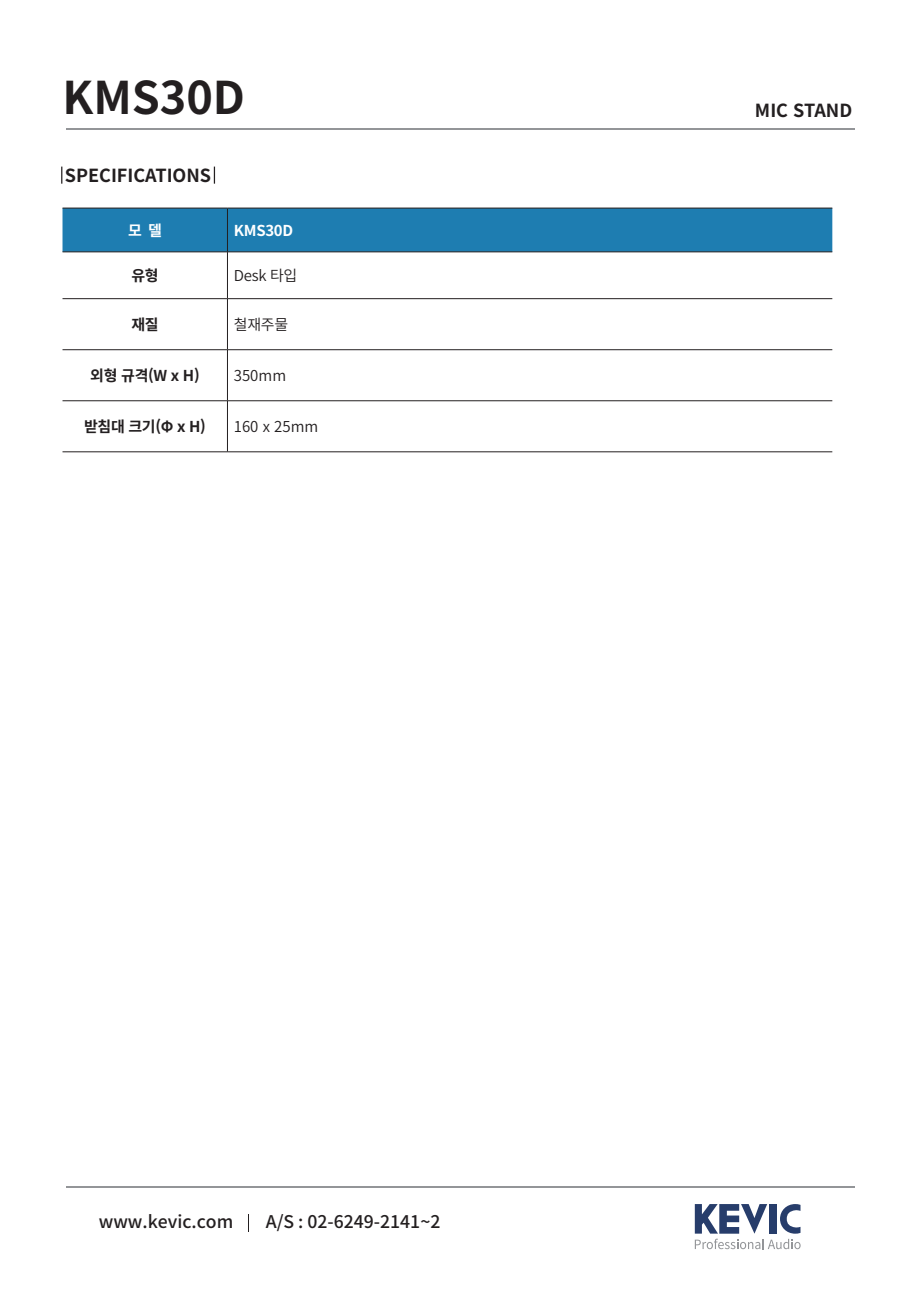
<style>
.page{position:relative;width:919px;height:1289px;background:#fff}
.page>*{position:absolute;margin:0;border:0;box-sizing:border-box;transform-origin:0 0}
.t1{font:700 45px "Noto Sans CJ Kkr";color:#231f20}
.t2{font:700 18px "Noto Sans CJ Kkr";color:#231f20}
.t3{font:500 17.4px "Noto Sans CJ Kkr";color:#231f20}
.t4{font:700 15px "Noto Sans CJ Kkr";letter-spacing:-.02em;color:#231f20}
.t5{font:600 15px "Noto Sans CJ Kkr";color:#231f20}
.t6{font:700 15px "Noto Sans CJ Kkr";letter-spacing:-.02em;color:#fff}
</style>
<div class="page">
<svg style="left:694px;top:1204px;width:106px;height:45px"></svg>
<svg style="left:248px;top:1214px;width:1px;height:17px"></svg>
<hr style="left:66px;top:128px;width:788px;height:2px;background:#939598">
<hr style="left:66px;top:1186px;width:788px;height:2px;background:#939598">
<div style="left:62px;top:209px;width:770px;height:42px;background:#1e7db1"></div>
<hr style="left:227px;top:209px;width:1px;height:43px;background:#231f20">
<hr style="left:62px;top:251px;width:165px;height:1px;background:#231f20">
<hr style="left:227px;top:251px;width:605px;height:1px;background:#231f20">
<hr style="left:227px;top:252px;width:1px;height:46px;background:#231f20">
<hr style="left:62px;top:298px;width:165px;height:1px;background:#231f20">
<hr style="left:227px;top:298px;width:605px;height:1px;background:#231f20">
<hr style="left:227px;top:299px;width:1px;height:50px;background:#231f20">
<hr style="left:62px;top:349px;width:165px;height:1px;background:#231f20">
<hr style="left:227px;top:349px;width:605px;height:1px;background:#231f20">
<hr style="left:227px;top:350px;width:1px;height:50px;background:#231f20">
<hr style="left:62px;top:400px;width:165px;height:1px;background:#231f20">
<hr style="left:227px;top:400px;width:605px;height:1px;background:#231f20">
<hr style="left:227px;top:401px;width:1px;height:50px;background:#231f20">
<hr style="left:62px;top:451px;width:165px;height:1px;background:#231f20">
<hr style="left:227px;top:451px;width:605px;height:1px;background:#231f20">
<hr style="left:62px;top:207px;width:165px;height:2px;background:#231f20">
<hr style="left:227px;top:207px;width:605px;height:2px;background:#231f20">
<svg style="left:61px;top:167px;width:1px;height:17px"></svg>
<svg style="left:214px;top:167px;width:1px;height:17px"></svg>
<h1 class="t1" style="left:62px;top:72px;width:184px">KMS30D</h1>
<p class="t2" style="left:65px;top:165px;width:148px">SPECIFICATIONS</p>
<p class="t6" style="left:128px;top:222px;width:35px">모 델</p>
<p class="t6" style="left:234px;top:222px;width:61px">KMS30D</p>
<p class="t4" style="left:131px;top:267px;width:29px">유형</p>
<p class="t5" style="left:234px;top:267px;width:65px">Desk 타입</p>
<p class="t4" style="left:131px;top:316px;width:29px">재질</p>
<p class="t5" style="left:234px;top:316px;width:56px">철재주물</p>
<p class="t4" style="left:90px;top:367px;width:111px">외형 규격(W x H)</p>
<p class="t5" style="left:234px;top:367px;width:54px">350mm</p>
<p class="t4" style="left:84px;top:418px;width:123px">받침대 크기(Φ x H)</p>
<p class="t5" style="left:234px;top:418px;width:86px">160 x 25mm</p>
<p class="t3" style="left:99px;top:1211px;width:136px">www.kevic.com</p>
<p class="t3" style="left:266px;top:1211px;width:176px">A/S : 02-6249-2141~2</p>
<p class="t2" style="left:755px;top:100px;width:99px">MIC STAND</p>
</div>
